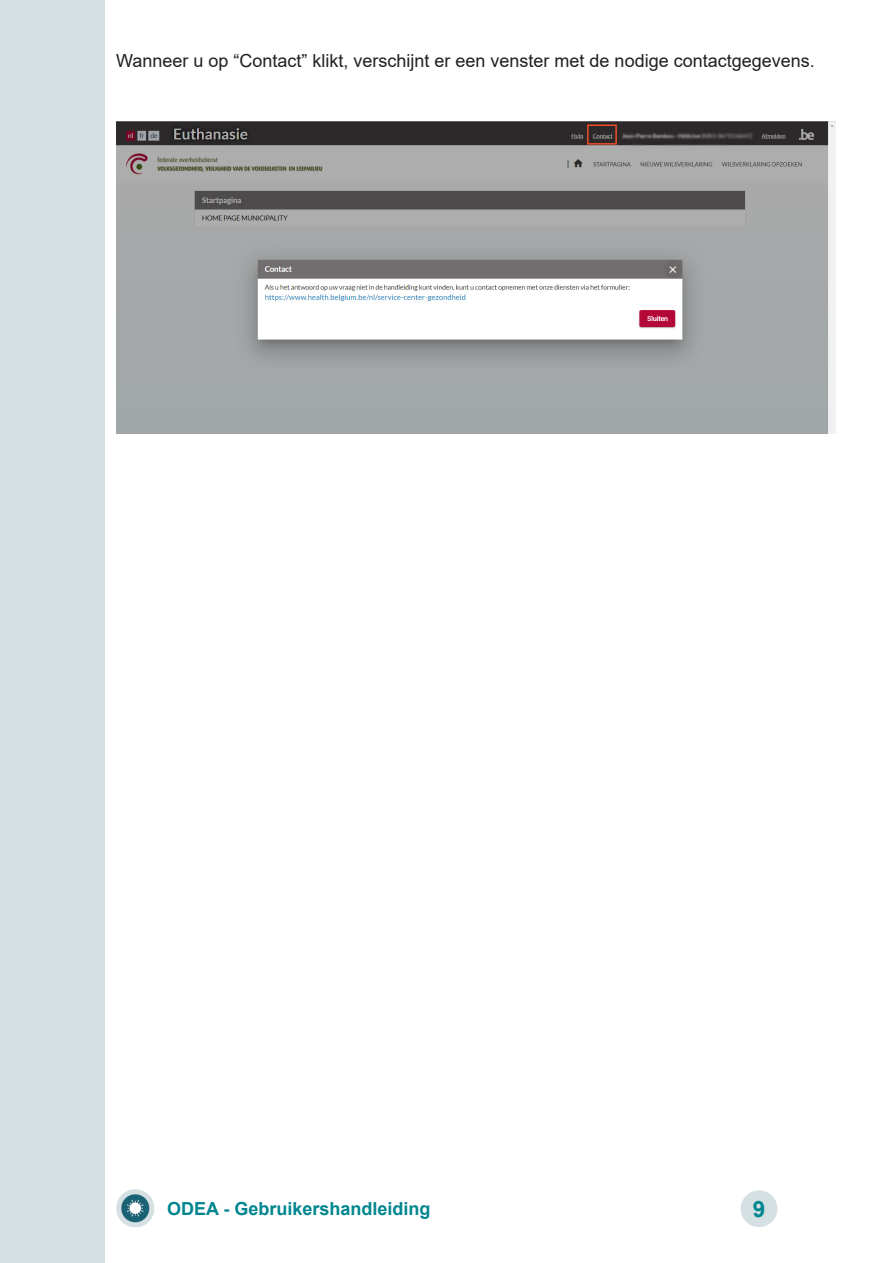
<style>
.page{position:relative;width:893px;height:1263px;background:#fff}
.page>*{position:absolute;margin:0;border:0;box-sizing:border-box;transform-origin:0 0}
.t1{font:700 22.5px "Arial";color:#00868f}
.Text{font:18px "Arial";color:#231f20}
.t2{font:700 18px "Arial";color:#00868f}
</style>
<div class="page">
<img style="left:116px;top:1189px;width:38px;height:38px">
<div style="left:741px;top:1190px;width:36px;height:37px;background:#d5e0e3;border-radius:50%"></div>
<div style="left:0;top:0;width:105px;height:1263px;background:#d5e0e3"></div>
<img style="left:116px;top:121px;width:719px;height:313px">
<div style="left:587px;top:125px;width:30px;height:20px;border:2px solid #f04d28"></div>
<p class="Text" style="left:116px;top:48px;width:700px">Wanneer u op “Contact” klikt, verschijnt er een venster met de nodige contactgegevens.</p>
<p class="t2" style="left:167px;top:1196px;width:265px">ODEA - Gebruikershandleiding</p>
<p class="t1" style="left:753px;top:1193px;width:14px">9</p>
</div>
